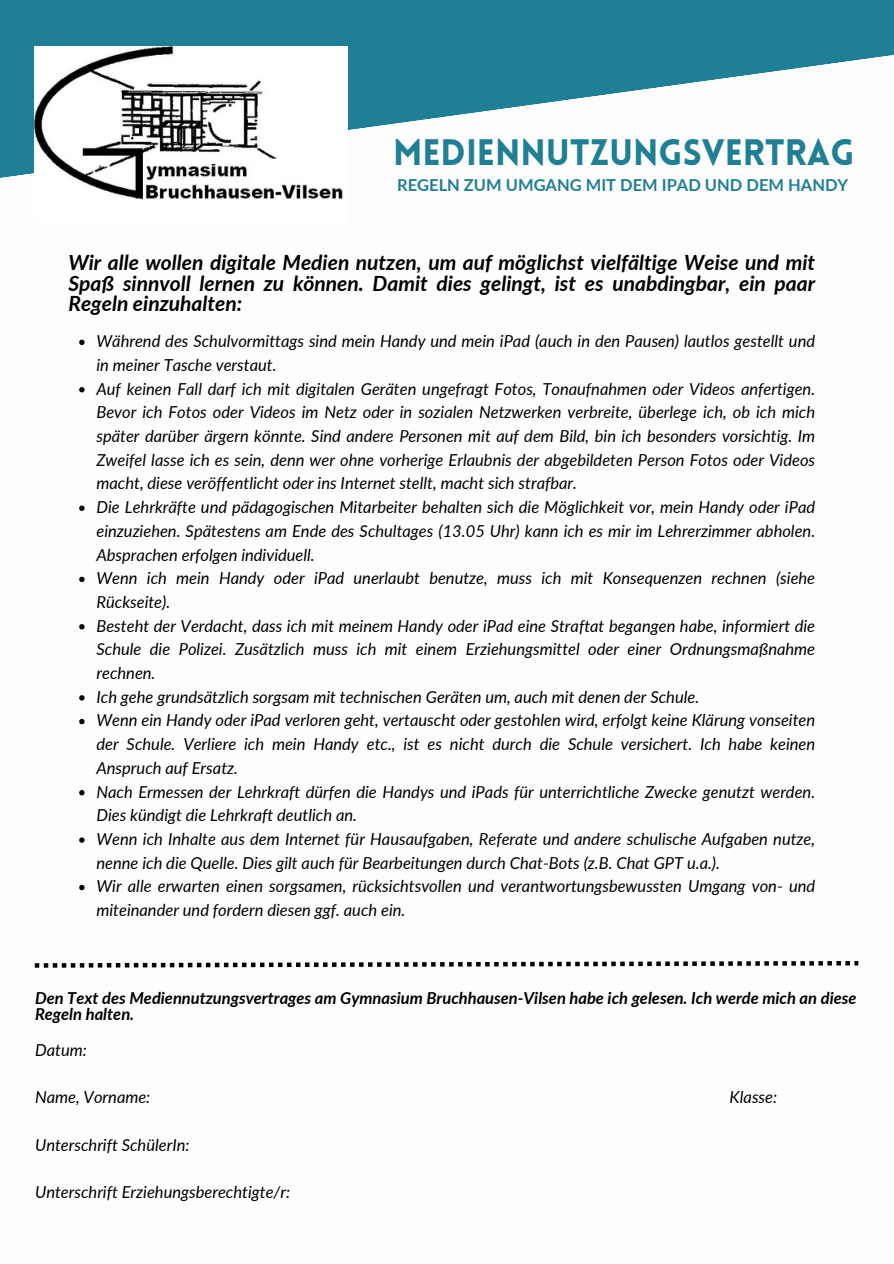
<style>
.page{position:relative;width:894px;height:1264px;background:#fff}
.page>*{position:absolute;margin:0;border:0;box-sizing:border-box;transform-origin:0 0}
.t1{font:900 36px "Lovelo";color:#1f7f95}
.t2{font:italic 700 21px/20.2px "Lato";color:#000;text-align:justify}
.t3{font:italic 16.5px/23.7px "Lato";color:#000}
.t4{font:italic 700 16.5px/15.8px "Lato";color:#000}
.t5{font:700 16.5px "Lato";color:#1f7f95}
</style>
<div class="page">
<svg style="left:0;top:0;width:893px;height:178px;fill:#1f7f95"></svg>
<img style="left:35px;top:47px;width:312px;height:153px">
<svg style="left:79px;top:339px;width:6px;height:6px"></svg>
<svg style="left:79px;top:387px;width:6px;height:5px"></svg>
<svg style="left:79px;top:505px;width:6px;height:6px"></svg>
<svg style="left:79px;top:576px;width:6px;height:6px"></svg>
<svg style="left:79px;top:624px;width:6px;height:5px"></svg>
<svg style="left:79px;top:695px;width:6px;height:5px"></svg>
<svg style="left:79px;top:719px;width:6px;height:5px"></svg>
<svg style="left:79px;top:790px;width:6px;height:5px"></svg>
<svg style="left:79px;top:837px;width:6px;height:5px"></svg>
<svg style="left:79px;top:884px;width:6px;height:6px"></svg>
<svg style="left:35px;top:961px;width:823px;height:6px"></svg>
<h3 class="t1" style="left:393px;top:138px;width:463px">MEDIENNUTZUNGSVERTRAG</h3>
<p class="t5" style="left:397px;top:175px;width:452px">REGELN ZUM UMGANG MIT DEM IPAD UND DEM HANDY</p>
<h2 class="t2" style="left:68px;top:252px;width:748px">Wir alle wollen digitale Medien nutzen, um auf möglichst vielfältige Weise und mit Spaß sinnvoll lernen zu können. Damit dies gelingt, ist es unabdingbar, ein paar Regeln einzuhalten:</h2>
<p class="t3" style="left:96px;top:329px;width:720px">Während des Schulvormittags sind mein Handy und mein iPad (auch in den Pausen) lautlos gestellt und in meiner Tasche verstaut.</p>
<p class="t3" style="left:96px;top:376px;width:720px;text-align:justify">Auf keinen Fall darf ich mit digitalen Geräten ungefragt Fotos, Tonaufnahmen oder Videos anfertigen.<br>Bevor ich Fotos oder Videos im Netz oder in sozialen Netzwerken verbreite, überlege ich, ob ich mich später darüber ärgern könnte. Sind andere Personen mit auf dem Bild, bin ich besonders vorsichtig. Im Zweifel lasse ich es sein, denn wer ohne vorherige Erlaubnis der abgebildeten Person Fotos oder Videos macht, diese veröffentlicht oder ins Internet stellt, macht sich strafbar.</p>
<p class="t3" style="left:96px;top:495px;width:720px;text-align:justify">Die Lehrkräfte und pädagogischen Mitarbeiter behalten sich die Möglichkeit vor, mein Handy oder iPad einzuziehen. Spätestens am Ende des Schultages (13.05 Uhr) kann ich es mir im Lehrerzimmer abholen.<br>Absprachen erfolgen individuell.</p>
<p class="t3" style="left:96px;top:566px;width:720px">Wenn ich mein Handy oder iPad unerlaubt benutze, muss ich mit Konsequenzen rechnen (siehe<br>Rückseite).</p>
<p class="t3" style="left:96px;top:613px;width:720px;text-align:justify">Besteht der Verdacht, dass ich mit meinem Handy oder iPad eine Straftat begangen habe, informiert die Schule die Polizei. Zusätzlich muss ich mit einem Erziehungsmittel oder einer Ordnungsmaßnahme rechnen.</p>
<p class="t3" style="left:96px;top:684px;width:604px">Ich gehe grundsätzlich sorgsam mit technischen Geräten um, auch mit denen der Schule.</p>
<p class="t3" style="left:96px;top:708px;width:720px;text-align:justify">Wenn ein Handy oder iPad verloren geht, vertauscht oder gestohlen wird, erfolgt keine Klärung vonseiten der Schule. Verliere ich mein Handy etc., ist es nicht durch die Schule versichert. Ich habe keinen Anspruch auf Ersatz.</p>
<p class="t3" style="left:96px;top:779px;width:720px">Nach Ermessen der Lehrkraft dürfen die Handys und iPads für unterrichtliche Zwecke genutzt werden.<br>Dies kündigt die Lehrkraft deutlich an.</p>
<p class="t3" style="left:96px;top:826px;width:720px">Wenn ich Inhalte aus dem Internet für Hausaufgaben, Referate und andere schulische Aufgaben nutze, nenne ich die Quelle. Dies gilt auch für Bearbeitungen durch Chat-Bots (z.B. Chat GPT u.a.).</p>
<p class="t3" style="left:96px;top:874px;width:720px">Wir alle erwarten einen sorgsamen, rücksichtsvollen und verantwortungsbewussten Umgang von- und miteinander und fordern diesen ggf. auch ein.</p>
<h4 class="t4" style="left:35px;top:990px;width:822px">Den Text des Mediennutzungsvertrages am Gymnasium Bruchhausen-Vilsen habe ich gelesen. Ich werde mich an diese<br>Regeln halten.</h4>
<p class="t3" style="left:35px;top:1037px;width:53px">Datum:</p>
<p class="t3" style="left:35px;top:1085px;width:117px">Name, Vorname:</p>
<p class="t3" style="left:729px;top:1085px;width:49px">Klasse:</p>
<p class="t3" style="left:35px;top:1132px;width:156px">Unterschrift SchülerIn:</p>
<p class="t3" style="left:35px;top:1179px;width:256px">Unterschrift Erziehungsberechtigte/r:</p>
</div>
